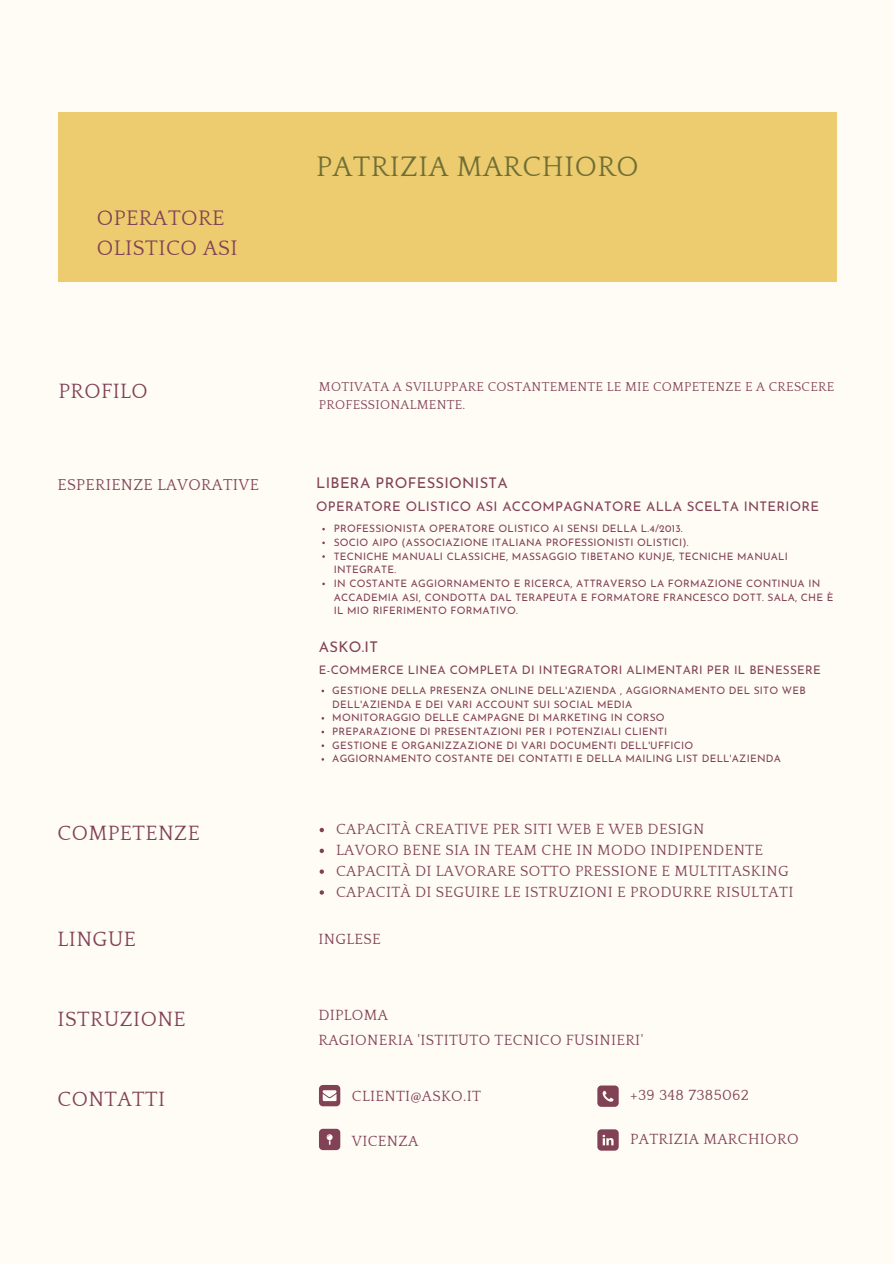
<style>
.page{position:relative;width:894px;height:1264px;background:#fff}
.page>*{position:absolute;margin:0;border:0;box-sizing:border-box;transform-origin:0 0}
.t1{font:28.95px "Quattrocento";letter-spacing:.02em;color:#716f35}
.t2{font:21.6px "Quattrocento";letter-spacing:.02em;color:#814256}
.t3{font:21.15px "Quattrocento";letter-spacing:.02em;color:#814256}
.t4{font:16.2px "Quattrocento";letter-spacing:.02em;color:#814256}
.t5{font:15.15px "Quattrocento";letter-spacing:.02em;color:#814256}
.t6{font:14.7px "Josefin Sans";letter-spacing:.02em;color:#814256}
.t7{font:13.2px/17.5px "Quattrocento";letter-spacing:.02em;color:#814256}
.t8{font:13.2px "Josefin Sans";letter-spacing:.02em;color:#814256}
.t9{font:11.7px "Josefin Sans";letter-spacing:.02em;color:#814256}
.t10{font:10.2px/13.6px "Josefin Sans";letter-spacing:.02em;color:#814256}
</style>
<div class="page">
<div style="left:0;top:0;width:893px;height:1263px;background:#fffbf5"></div>
<div style="left:58px;top:112px;width:778px;height:169px;background:#eccc6e"></div>
<svg style="left:319px;top:1085px;width:21px;height:21px"></svg>
<svg style="left:597px;top:1085px;width:21px;height:21px"></svg>
<svg style="left:319px;top:1128px;width:21px;height:22px"></svg>
<svg style="left:597px;top:1129px;width:21px;height:21px"></svg>
<svg style="left:319px;top:827px;width:5px;height:5px"></svg>
<svg style="left:319px;top:848px;width:5px;height:5px"></svg>
<svg style="left:319px;top:869px;width:5px;height:4px"></svg>
<svg style="left:319px;top:890px;width:5px;height:4px"></svg>
<p class="t2" style="left:97px;top:207px;width:129px">OPERATORE</p>
<p class="t2" style="left:97px;top:237px;width:142px">OLISTICO ASI</p>
<p class="t1" style="left:316px;top:152px;width:324px">PATRIZIA MARCHIORO</p>
<p class="t3" style="left:58px;top:380px;width:91px">PROFILO</p>
<p class="t7" style="left:319px;top:378px;width:517px">MOTIVATA A SVILUPPARE COSTANTEMENTE LE MIE COMPETENZE E A CRESCERE<br>PROFESSIONALMENTE.</p>
<p class="t4" style="left:57px;top:476px;width:203px">ESPERIENZE LAVORATIVE</p>
<p class="t6" style="left:316px;top:477px;width:193px">LIBERA PROFESSIONISTA</p>
<p class="t8" style="left:316px;top:501px;width:504px">OPERATORE OLISTICO ASI ACCOMPAGNATORE ALLA SCELTA INTERIORE</p>
<p class="t10" style="left:333px;top:523px;width:350px">PROFESSIONISTA OPERATORE OLISTICO AI SENSI DELLA L.4/2013.</p>
<p class="t10" style="left:333px;top:536px;width:356px">SOCIO AIPO (ASSOCIAZIONE ITALIANA PROFESSIONISTI OLISTICI).</p>
<p class="t10" style="left:333px;top:550px;width:455px">TECNICHE MANUALI CLASSICHE, MASSAGGIO TIBETANO KUNJE, TECNICHE MANUALI<br>INTEGRATE.</p>
<p class="t10" style="left:333px;top:577px;width:501px">IN COSTANTE AGGIORNAMENTO E RICERCA, ATTRAVERSO LA FORMAZIONE CONTINUA IN<br>ACCADEMIA ASI, CONDOTTA DAL TERAPEUTA E FORMATORE FRANCESCO DOTT. SALA, CHE È<br>IL MIO RIFERIMENTO FORMATIVO.</p>
<p class="t6" style="left:319px;top:640px;width:60px">ASKO.IT</p>
<p class="t9" style="left:319px;top:665px;width:503px">E-COMMERCE LINEA COMPLETA DI INTEGRATORI ALIMENTARI PER IL BENESSERE</p>
<p class="t10" style="left:332px;top:684px;width:474px">GESTIONE DELLA PRESENZA ONLINE DELL'AZIENDA , AGGIORNAMENTO DEL SITO WEB<br>DELL'AZIENDA E DEI VARI ACCOUNT SUI SOCIAL MEDIA</p>
<p class="t10" style="left:332px;top:712px;width:334px">MONITORAGGIO DELLE CAMPAGNE DI MARKETING IN CORSO</p>
<p class="t10" style="left:332px;top:725px;width:336px">PREPARAZIONE DI PRESENTAZIONI PER I POTENZIALI CLIENTI</p>
<p class="t10" style="left:332px;top:739px;width:362px">GESTIONE E ORGANIZZAZIONE DI VARI DOCUMENTI DELL'UFFICIO</p>
<p class="t10" style="left:332px;top:753px;width:450px">AGGIORNAMENTO COSTANTE DEI CONTATTI E DELLA MAILING LIST DELL'AZIENDA</p>
<p class="t3" style="left:57px;top:822px;width:144px">COMPETENZE</p>
<p class="t5" style="left:336px;top:821px;width:370px">CAPACITÀ CREATIVE PER SITI WEB E WEB DESIGN</p>
<p class="t5" style="left:336px;top:842px;width:428px">LAVORO BENE SIA IN TEAM CHE IN MODO INDIPENDENTE</p>
<p class="t5" style="left:336px;top:863px;width:454px">CAPACITÀ DI LAVORARE SOTTO PRESSIONE E MULTITASKING</p>
<p class="t5" style="left:336px;top:884px;width:459px">CAPACITÀ DI SEGUIRE LE ISTRUZIONI E PRODURRE RISULTATI</p>
<p class="t3" style="left:57px;top:927px;width:80px">LINGUE</p>
<p class="t5" style="left:318px;top:930px;width:64px">INGLESE</p>
<p class="t3" style="left:57px;top:1008px;width:130px">ISTRUZIONE</p>
<p class="t5" style="left:318px;top:1006px;width:71px">DIPLOMA</p>
<p class="t5" style="left:318px;top:1031px;width:326px">RAGIONERIA 'ISTITUTO TECNICO FUSINIERI'</p>
<p class="t3" style="left:57px;top:1087px;width:109px">CONTATTI</p>
<p class="t5" style="left:352px;top:1087px;width:131px">CLIENTI@ASKO.IT</p>
<p class="t5" style="left:630px;top:1087px;width:120px">+39 348 7385062</p>
<p class="t5" style="left:352px;top:1132px;width:68px">VICENZA</p>
<p class="t5" style="left:630px;top:1131px;width:170px">PATRIZIA MARCHIORO</p>
</div>
